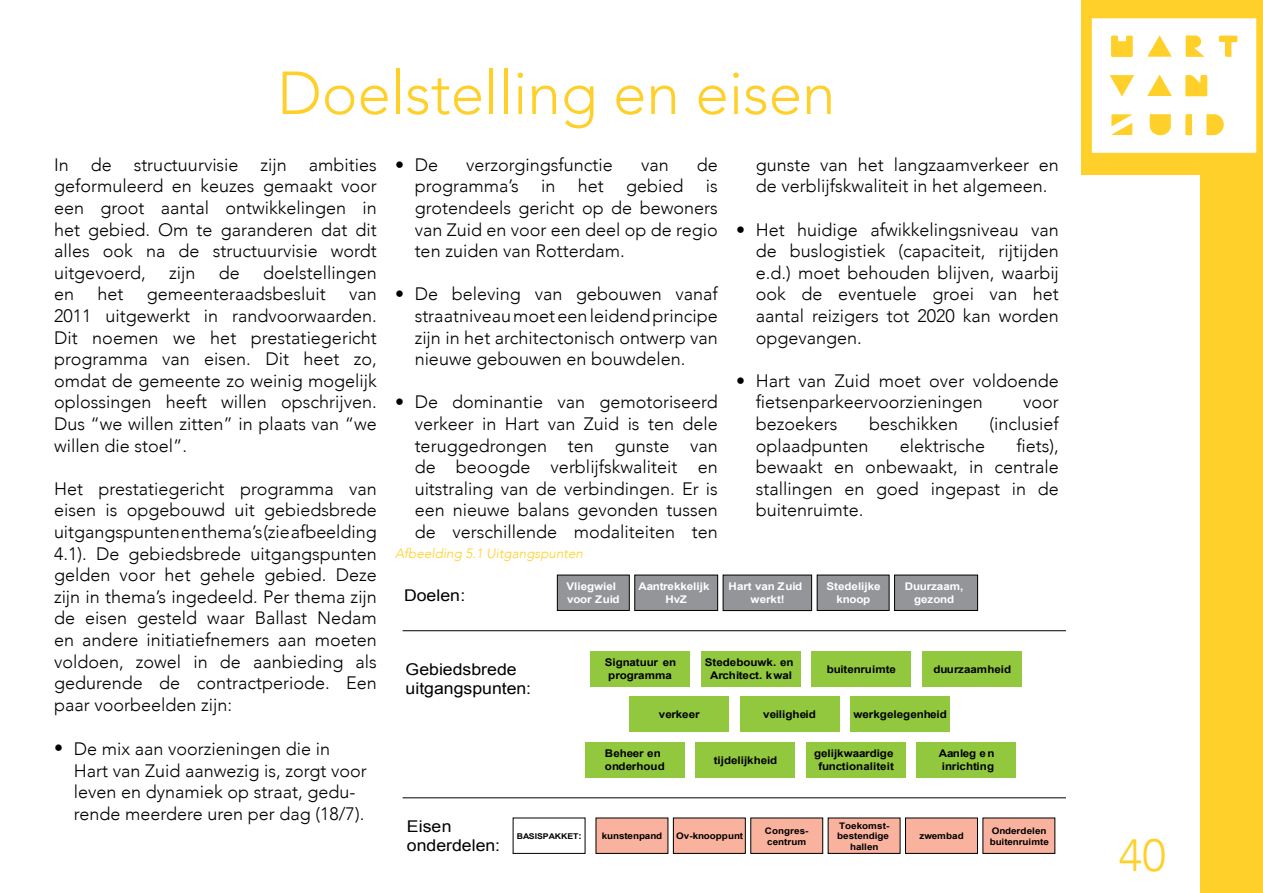
<style>
.page{position:relative;width:1263px;height:893px;background:#fff}
.page>*{position:absolute;margin:0;border:0;box-sizing:border-box;transform-origin:0 0}
.t1{font:300 60px "Avenir";color:#ffd029}
.t2{font:300 45px "Avenir";color:#ffd029}
.t3{font:300 18px/21.6px "Avenir";color:#000;text-align:justify}
.t4{font:16.2px/19px "Arial";color:#000;scale:1.09 1}
.t5{font:italic 300 13.5px "Avenir";color:#ffd029}
.t6{font:700 10.65px/13px "Arial";color:#000;text-align:center;scale:1.09 1}
.t7{font:700 10.65px/13px "Arial";color:#fff;text-align:center;scale:1.09 1}
.t8{font:700 9px/10.6px "Arial";color:#000;scale:1.09 1}
.t9{font:700 7.95px "Arial";color:#000;scale:1.09 1}
.s1{font-size:9px}
</style>
<div class="page">
<div style="left:1082px;top:0;width:181px;height:174px;background:#ffd029"></div>
<div style="left:1200px;top:174px;width:63px;height:719px;background:#ffd029"></div>
<svg style="left:1092px;top:18px;width:164px;height:135px;background:#fff7df"></svg>
<div style="left:557px;top:575px;width:72px;height:35px;background:#939598"></div>
<div style="left:557px;top:575px;width:72px;height:36px;border:1px solid #000"></div>
<div style="left:635px;top:575px;width:83px;height:35px;background:#939598"></div>
<div style="left:634px;top:575px;width:84px;height:36px;border:1px solid #000"></div>
<div style="left:894px;top:575px;width:83px;height:35px;background:#939598"></div>
<div style="left:894px;top:575px;width:84px;height:36px;border:1px solid #000"></div>
<div style="left:817px;top:575px;width:72px;height:35px;background:#939598"></div>
<div style="left:817px;top:575px;width:72px;height:36px;border:1px solid #000"></div>
<div style="left:723px;top:575px;width:88px;height:36px;background:#939598"></div>
<div style="left:723px;top:575px;width:89px;height:36px;border:1px solid #000"></div>
<div style="left:596px;top:818px;width:72px;height:35px;background:#f9b29d"></div>
<div style="left:673px;top:818px;width:72px;height:35px;background:#f9b29d"></div>
<div style="left:751px;top:818px;width:72px;height:35px;background:#f9b29d"></div>
<div style="left:828px;top:818px;width:72px;height:35px;background:#f9b29d"></div>
<div style="left:905px;top:818px;width:72px;height:35px;background:#f9b29d"></div>
<div style="left:905px;top:818px;width:73px;height:35px;border:1px solid #000"></div>
<div style="left:983px;top:818px;width:72px;height:35px;background:#f9b29d"></div>
<hr style="left:403px;top:797px;width:663px;height:1px;background:#000">
<hr style="left:403px;top:630px;width:663px;height:1px;background:#000">
<div style="left:740px;top:697px;width:99px;height:35px;background:#92c83e"></div>
<div style="left:811px;top:651px;width:100px;height:35px;background:#92c83e"></div>
<div style="left:629px;top:696px;width:100px;height:36px;background:#92c83e"></div>
<div style="left:590px;top:651px;width:100px;height:35px;background:#92c83e"></div>
<div style="left:695px;top:742px;width:100px;height:35px;background:#92c83e"></div>
<div style="left:922px;top:651px;width:100px;height:35px;background:#92c83e"></div>
<div style="left:850px;top:696px;width:100px;height:36px;background:#92c83e"></div>
<div style="left:806px;top:742px;width:100px;height:35px;background:#92c83e"></div>
<div style="left:701px;top:651px;width:100px;height:35px;background:#92c83e"></div>
<div style="left:585px;top:742px;width:99px;height:35px;background:#92c83e"></div>
<div style="left:917px;top:742px;width:99px;height:35px;background:#92c83e"></div>
<h1 class="t1" style="left:277px;top:58px;width:560px">Doelstelling en eisen</h1>
<p class="t3" style="left:415px;top:154px;width:25px">De</p>
<p class="t3" style="left:466px;top:154px;width:148px">verzorgingsfunctie</p>
<p class="t3" style="left:641px;top:154px;width:29px">van</p>
<p class="t3" style="left:54px;top:154px;width:324px">In de structuurvisie zijn ambities geformuleerd en keuzes gemaakt voor een groot aantal ontwikkelingen in het gebied. Om te garanderen dat dit alles ook na de structuurvisie wordt uitgevoerd,</p>
<p class="t3" style="left:415px;top:154px;width:305px;text-indent:282px">de programma’s in het gebied is grotendeels gericht op de bewoners van Zuid en voor een deel op de regio ten zuiden van Rotterdam.</p>
<p class="t3" style="left:415px;top:283px;width:305px">De beleving van gebouwen vanaf straatniveau moet een leidend principe zijn in het architectonisch ontwerp van nieuwe gebouwen en bouwdelen.</p>
<p class="t3" style="left:415px;top:391px;width:305px">De dominantie van gemotoriseerd verkeer in Hart van Zuid is ten dele teruggedrongen ten gunste van de beoogde verblijfskwaliteit en uitstraling van de verbindingen. Er is een nieuwe balans gevonden tussen de verschillende modaliteiten ten</p>
<p class="t3" style="left:756px;top:154px;width:305px">gunste van het langzaamverkeer en de verblijfskwaliteit in het algemeen.</p>
<p class="t3" style="left:756px;top:219px;width:305px">Het huidige afwikkelingsniveau van de buslogistiek (capaciteit, rijtijden e.d.) moet behouden blijven, waarbij ook de eventuele groei van het aantal reizigers tot 2020 kan worden opgevangen.</p>
<p class="t3" style="left:756px;top:370px;width:305px">Hart van Zuid moet over voldoende fietsenparkeervoorzieningen</p>
<p class="t3" style="left:395px;top:154px;width:10px">•</p>
<p class="t3" style="left:736px;top:219px;width:10px">•</p>
<p class="t3" style="left:169px;top:262px;width:28px">zijn</p>
<p class="t3" style="left:219px;top:262px;width:23px">de</p>
<p class="t3" style="left:263px;top:262px;width:115px">doelstellingen</p>
<p class="t3" style="left:54px;top:283px;width:22px">en</p>
<p class="t3" style="left:97px;top:283px;width:28px">het</p>
<p class="t3" style="left:147px;top:283px;width:181px">gemeenteraadsbesluit</p>
<p class="t3" style="left:395px;top:283px;width:10px">•</p>
<p class="t3" style="left:54px;top:283px;width:324px;text-indent:295px">van 2011 uitgewerkt in randvoorwaarden.<br>Dit noemen we het prestatiegericht programma van eisen. Dit heet zo, omdat de gemeente zo weinig mogelijk oplossingen heeft willen opschrijven.<br>Dus “we willen zitten” in plaats van “we willen die stoel”.</p>
<p class="t3" style="left:54px;top:478px;width:324px">Het prestatiegericht programma van eisen is opgebouwd uit gebiedsbrede uitgangspunten en thema’s (zie afbeelding 4.1). De gebiedsbrede uitgangspunten gelden voor het gehele gebied. Deze zijn in thema’s ingedeeld. Per thema zijn de eisen gesteld waar Ballast Nedam en andere initiatiefnemers aan moeten voldoen, zowel in de aanbieding als gedurende de contractperiode. Een paar voorbeelden zijn:</p>
<p class="t3" style="left:54px;top:737px;width:10px">•</p>
<p class="t3" style="left:736px;top:370px;width:10px">•</p>
<p class="t3" style="left:395px;top:391px;width:10px">•</p>
<p class="t3" style="left:1023px;top:391px;width:37px">voor</p>
<p class="t3" style="left:756px;top:413px;width:83px">bezoekers</p>
<p class="t3" style="left:869px;top:413px;width:90px">beschikken</p>
<p class="t3" style="left:990px;top:413px;width:71px">(inclusief</p>
<p class="t3" style="left:756px;top:435px;width:114px">oplaadpunten</p>
<p class="t3" style="left:900px;top:435px;width:87px">elektrische</p>
<p class="t3" style="left:756px;top:435px;width:305px;text-indent:261px">fiets), bewaakt en onbewaakt, in centrale stallingen en goed ingepast in de buitenruimte.</p>
<p class="t5" style="left:395px;top:545px;width:190px">Afbeelding 5.1 Uitgangspunten</p>
<p class="t7" style="left:826px;top:580px;width:51px">Stedelijke knoop</p>
<p class="t7" style="left:566px;top:580px;width:50px;text-align:left">Vliegwiel voor Zuid</p>
<p class="t7" style="left:638px;top:580px;width:67px">Aantrekkelijk<br>HvZ</p>
<p class="t7" style="left:905px;top:580px;width:55px">Duurzaam, gezond</p>
<p class="t7" style="left:729px;top:580px;width:69px">Hart van Zuid</p>
<p class="t4" style="left:404px;top:585px;width:58px">Doelen:</p>
<p class="t7" style="left:751px;top:593px;width:33px">werkt!</p>
<p class="t6" style="left:605px;top:656px;width:67px">Signatuur en programma</p>
<p class="t6" style="left:705px;top:656px;width:83px">Stedebouwk. en<br>Architect. kwal</p>
<p class="t4" style="left:406px;top:660px;width:117px">Gebiedsbrede uitgangspunten:</p>
<p class="t6" style="left:933px;top:663px;width:73px">duurzaamheid</p>
<p class="t6" style="left:853px;top:708px;width:87px">werkgelegenheid</p>
<p class="t6" style="left:814px;top:747px;width:75px">gelijkwaardige functionaliteit</p>
<p class="t6" style="left:827px;top:663px;width:65px">buitenruimte</p>
<p class="t6" style="left:659px;top:708px;width:39px">verkeer</p>
<p class="t6" style="left:763px;top:708px;width:50px">veiligheid</p>
<p class="t3" style="left:74px;top:738px;width:295px;text-align:left">De mix aan voorzieningen die in Hart van Zuid aanwezig is, zorgt voor leven en dynamiek op straat, gedu&shy;rende meerdere uren per dag (18/7).</p>
<p class="t6" style="left:605px;top:747px;width:56px;text-align:left">Beheer en onderhoud</p>
<p class="t6" style="left:939px;top:747px;width:53px;text-align:left">Aanleg en inrichting</p>
<p class="t6" style="left:714px;top:754px;width:60px">tijdelijkheid</p>
<p class="t4" style="left:407px;top:817px;width:87px">Eisen onderdelen:</p>
<p class="t8" style="left:602px;top:831px;width:57px">kunstenpand</p>
<p class="t8" style="left:676px;top:831px;width:63px">Ov-knooppunt</p>
<p class="t8" style="left:765px;top:826px;width:41px">Congres&shy;centrum</p>
<p class="t8" style="left:837px;top:820px;width:49px;text-align:center">Toekomst&shy;bestendige hallen</p>
<p class="t8" style="left:919px;top:831px;width:42px">zwembad</p>
<p class="t8" style="left:990px;top:826px;width:56px">Onderdelen buitenruimte</p>
<p class="t9" style="left:517px;top:831px;width:61px">BASISPAKKET<span class="s1">:</span></p>
<h2 class="t2" style="left:1119px;top:829px;width:48px">40</h2>
</div>
